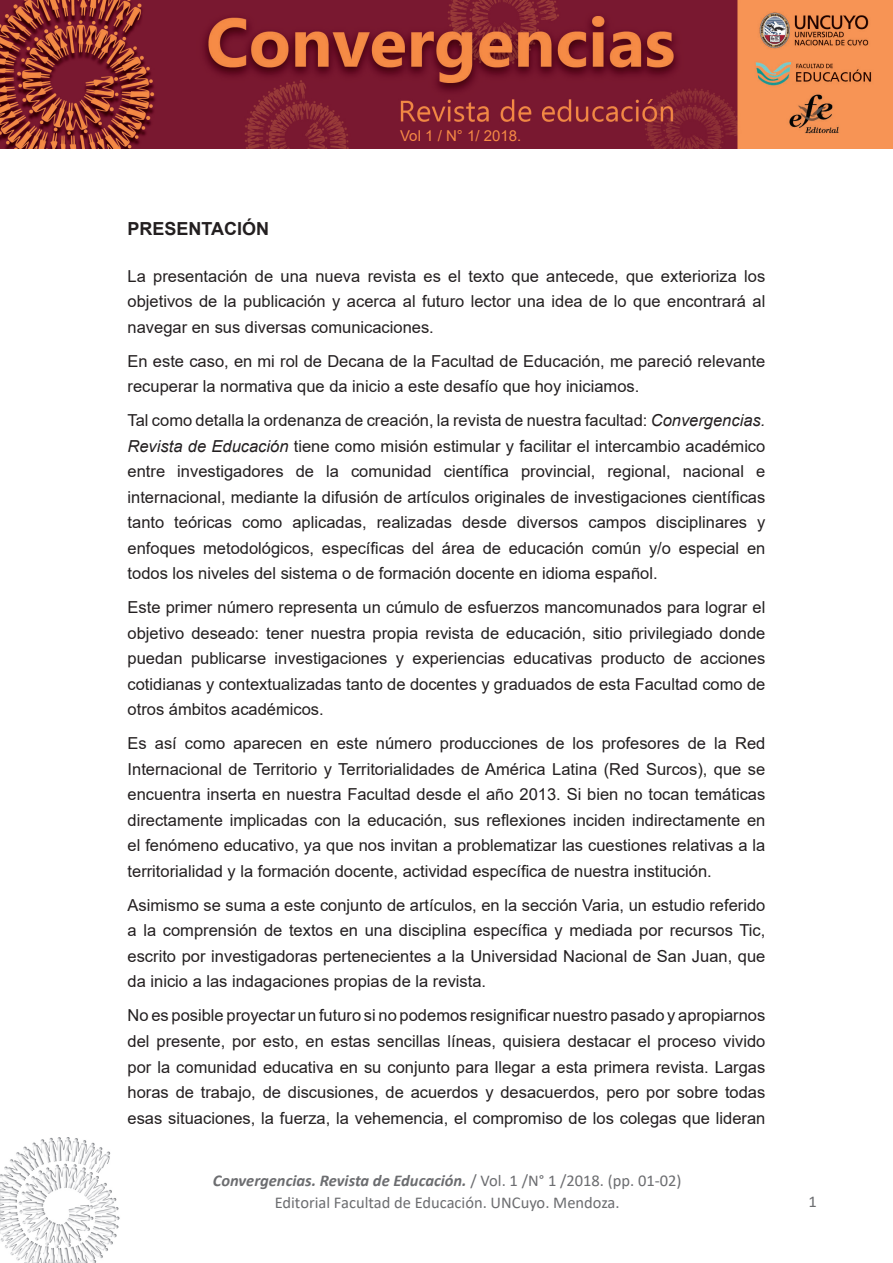
<style>
.page{position:relative;width:893px;height:1263px;background:#fff}
.page>*{position:absolute;margin:0;border:0;box-sizing:border-box;transform-origin:0 0}
.Título_Principal{font:700 18px "Arial";color:#231f20}
.Parrafo{font:16.5px/25.5px "Arial";color:#231f20;text-align:justify}
.t1{font:16.5px/21.6px "Calibri";color:#6c6d70;text-align:center}
.t2{font:15px "Arial";color:#f68a45}
.s1{font-style:italic}
.s2{font-weight:700;font-style:italic}
</style>
<div class="page">
<img style="left:0;top:0;width:893px;height:149px">
<img style="left:0;top:1138px;width:120px;height:125px">
<p class="t2" style="left:400px;top:126px;width:123px">Vol 1 / N° 1/ 2018.</p>
<p class="Título_Principal" style="left:128px;top:216px;width:143px">PRESENTACIÓN</p>
<p class="Parrafo" style="left:128px;top:263px;width:639px">La presentación de una nueva revista es el texto que antecede, que exterioriza los objetivos de la publicación y acerca al futuro lector una idea de lo que encontrará al navegar en sus diversas comunicaciones.</p>
<p class="Parrafo" style="left:128px;top:348px;width:639px">En este caso, en mi rol de Decana de la Facultad de Educación, me pareció relevante recuperar la normativa que da inicio a este desafío que hoy iniciamos.</p>
<p class="Parrafo" style="left:128px;top:408px;width:639px">Tal como detalla la ordenanza de creación, la revista de nuestra facultad: <span class="s1">Convergencias.<br>Revista de Educación</span> tiene como misión estimular y facilitar el intercambio académico entre investigadores de la comunidad científica provincial, regional, nacional e internacional, mediante la difusión de artículos originales de investigaciones científicas tanto teóricas como aplicadas, realizadas desde diversos campos disciplinares y enfoques metodológicos, específicas del área de educación común y/o especial en todos los niveles del sistema o de formación docente en idioma español.</p>
<p class="Parrafo" style="left:128px;top:595px;width:639px">Este primer número representa un cúmulo de esfuerzos mancomunados para lograr el objetivo deseado: tener nuestra propia revista de educación, sitio privilegiado donde puedan publicarse investigaciones y experiencias educativas producto de acciones cotidianas y contextualizadas tanto de docentes y graduados de esta Facultad como de otros ámbitos académicos.</p>
<p class="Parrafo" style="left:128px;top:731px;width:639px">Es así como aparecen en este número producciones de los profesores de la Red Internacional de Territorio y Territorialidades de América Latina (Red Surcos), que se encuentra inserta en nuestra Facultad desde el año 2013. Si bien no tocan temáticas directamente implicadas con la educación, sus reflexiones inciden indirectamente en el fenómeno educativo, ya que nos invitan a problematizar las cuestiones relativas a la territorialidad y la formación docente, actividad específica de nuestra institución.</p>
<p class="Parrafo" style="left:128px;top:892px;width:639px">Asimismo se suma a este conjunto de artículos, en la sección Varia, un estudio referido a la comprensión de textos en una disciplina específica y mediada por recursos Tic, escrito por investigadoras pertenecientes a la Universidad Nacional de San Juan, que da inicio a las indagaciones propias de la revista.</p>
<p class="Parrafo" style="left:128px;top:1003px;width:639px">No es posible proyectar un futuro si no podemos resignificar nuestro pasado y apropiarnos del presente, por esto, en estas sencillas líneas, quisiera destacar el proceso vivido por la comunidad educativa en su conjunto para llegar a esta primera revista. Largas horas de trabajo, de discusiones, de acuerdos y desacuerdos, pero por sobre todas esas situaciones, la fuerza, la vehemencia, el compromiso de los colegas que lideran</p>
<p class="t1" style="left:213px;top:1169px;width:470px"><span class="s2">Convergencias. Revista de Educación.</span> / Vol. 1 /N° 1 /2018. (pp. 01-02)<br>Editorial Facultad de Educación. UNCuyo. Mendoza.</p>
<p class="t1" style="left:809px;top:1191px;width:10px">1</p>
</div>
